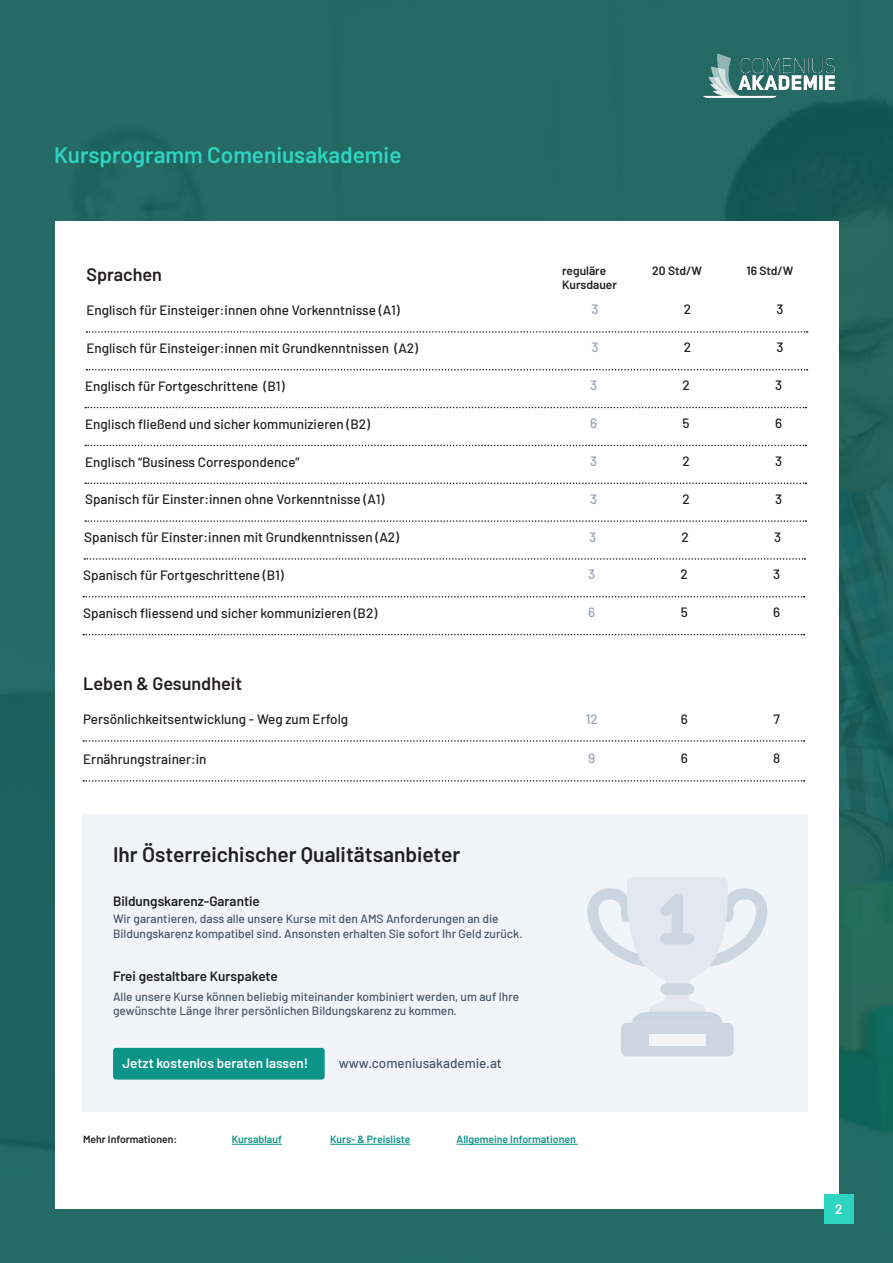
<style>
.page{position:relative;width:893px;height:1263px;background:#fff}
.page>*{position:absolute;margin:0;border:0;box-sizing:border-box;transform-origin:0 0}
.t1{font:600 22.5px "Barlow";color:#2dd4bf}
.t2{font:600 21px "Barlow";color:#231f20}
.t3{font:600 18px "Barlow";color:#231f20}
.t4{font:500 13.5px "Barlow";color:#231f20}
.t5{font:600 13.5px "Barlow";color:#231f20}
.t6{font:600 13.5px "Barlow";color:#fff}
.t7{font:500 13.5px "Barlow";color:#475569}
.t8{font:500 13.5px "Barlow";color:#94a3b8}
.t9{font:500 12px/14.4px "Barlow";color:#475569}
.t10{font:600 12px "Barlow";color:#231f20}
.t11{font:600 10.5px "Barlow";color:#0d9488}
.t12{font:600 10.5px "Barlow";color:#231f20}
</style>
<div class="page">
<img style="left:0;top:0;width:893px;height:1263px">
<div style="left:55px;top:222px;width:783px;height:987px;background:#fff"></div>
<div style="left:824px;top:1194px;width:30px;height:30px;background:#2dd4bf"></div>
<svg style="left:86px;top:331px;width:722px;height:2px"></svg>
<svg style="left:86px;top:369px;width:722px;height:1px"></svg>
<svg style="left:85px;top:407px;width:721px;height:1px"></svg>
<svg style="left:85px;top:445px;width:721px;height:1px"></svg>
<svg style="left:85px;top:482px;width:721px;height:2px"></svg>
<svg style="left:85px;top:520px;width:721px;height:2px"></svg>
<svg style="left:84px;top:558px;width:721px;height:2px"></svg>
<svg style="left:83px;top:596px;width:721px;height:1px"></svg>
<svg style="left:83px;top:634px;width:721px;height:1px"></svg>
<svg style="left:83px;top:740px;width:721px;height:2px"></svg>
<svg style="left:83px;top:780px;width:721px;height:2px"></svg>
<div style="left:82px;top:814px;width:725px;height:297px;background:#f1f5f9"></div>
<hr style="left:232px;top:1144px;width:50px;height:1px;background:#0d9488">
<hr style="left:457px;top:1144px;width:121px;height:1px;background:#0d9488">
<hr style="left:330px;top:1144px;width:80px;height:1px;background:#0d9488">
<img style="left:704px;top:54px;width:131px;height:44px">
<div style="left:113px;top:1048px;width:212px;height:31px;background:#0d9488;border-radius:3px"></div>
<div style="left:621px;top:1023px;width:112px;height:33px;background:#ccd6e0;border-radius:6px"></div>
<div style="left:649px;top:1034px;width:56px;height:11px;background:#f1f5f9"></div>
<svg style="left:587px;top:877px;width:180px;height:146px"></svg>
<h1 class="t1" style="left:54px;top:139px;width:349px">Kursprogramm Comeniusakademie</h1>
<h3 class="t3" style="left:86px;top:261px;width:77px">Sprachen</h3>
<p class="t10" style="left:562px;top:261px;width:45px">reguläre</p>
<p class="t10" style="left:652px;top:261px;width:51px">20 Std/W</p>
<p class="t10" style="left:746px;top:261px;width:49px">16 Std/W</p>
<p class="t10" style="left:562px;top:276px;width:56px">Kursdauer</p>
<p class="t4" style="left:86px;top:300px;width:315px">Englisch für Einsteiger:innen ohne Vorkenntnisse (A1)</p>
<p class="t8" style="left:591px;top:300px;width:9px">3</p>
<p class="t4" style="left:684px;top:300px;width:9px">2</p>
<p class="t4" style="left:776px;top:300px;width:9px">3</p>
<p class="t4" style="left:86px;top:338px;width:333px">Englisch für Einsteiger:innen mit Grundkenntnissen (A2)</p>
<p class="t8" style="left:591px;top:338px;width:9px">3</p>
<p class="t4" style="left:684px;top:338px;width:9px">2</p>
<p class="t4" style="left:776px;top:338px;width:9px">3</p>
<p class="t4" style="left:85px;top:376px;width:201px">Englisch für Fortgeschrittene (B1)</p>
<p class="t8" style="left:590px;top:375px;width:9px">3</p>
<p class="t4" style="left:682px;top:375px;width:9px">2</p>
<p class="t4" style="left:775px;top:375px;width:9px">3</p>
<p class="t4" style="left:85px;top:414px;width:286px">Englisch fließend und sicher kommunizieren (B2)</p>
<p class="t8" style="left:590px;top:413px;width:9px">6</p>
<p class="t4" style="left:683px;top:413px;width:9px">5</p>
<p class="t4" style="left:775px;top:413px;width:9px">6</p>
<p class="t4" style="left:85px;top:452px;width:216px">Englisch “Business Correspondence”</p>
<p class="t8" style="left:590px;top:451px;width:9px">3</p>
<p class="t4" style="left:682px;top:451px;width:9px">2</p>
<p class="t4" style="left:775px;top:451px;width:9px">3</p>
<p class="t4" style="left:85px;top:490px;width:301px">Spanisch für Einster:innen ohne Vorkenntnisse (A1)</p>
<p class="t8" style="left:590px;top:489px;width:9px">3</p>
<p class="t4" style="left:682px;top:489px;width:9px">2</p>
<p class="t4" style="left:775px;top:489px;width:9px">3</p>
<p class="t4" style="left:84px;top:527px;width:316px">Spanisch für Einster:innen mit Grundkenntnissen (A2)</p>
<p class="t8" style="left:589px;top:527px;width:9px">3</p>
<p class="t4" style="left:682px;top:527px;width:9px">2</p>
<p class="t4" style="left:774px;top:527px;width:9px">3</p>
<p class="t4" style="left:83px;top:565px;width:202px">Spanisch für Fortgeschrittene (B1)</p>
<p class="t8" style="left:588px;top:565px;width:9px">3</p>
<p class="t4" style="left:681px;top:565px;width:9px">2</p>
<p class="t4" style="left:773px;top:565px;width:9px">3</p>
<p class="t4" style="left:83px;top:603px;width:296px">Spanisch fliessend und sicher kommunizieren (B2)</p>
<p class="t8" style="left:588px;top:602px;width:9px">6</p>
<p class="t4" style="left:681px;top:602px;width:9px">5</p>
<p class="t4" style="left:773px;top:602px;width:9px">6</p>
<h3 class="t3" style="left:83px;top:670px;width:160px">Leben &amp; Gesundheit</h3>
<p class="t4" style="left:83px;top:709px;width:266px">Persönlichkeitsentwicklung - Weg zum Erfolg</p>
<p class="t8" style="left:586px;top:709px;width:14px">12</p>
<p class="t4" style="left:681px;top:709px;width:9px">6</p>
<p class="t4" style="left:773px;top:709px;width:8px">7</p>
<p class="t4" style="left:83px;top:749px;width:125px">Ernährungstrainer:in</p>
<p class="t8" style="left:588px;top:749px;width:9px">9</p>
<p class="t4" style="left:681px;top:749px;width:9px">6</p>
<p class="t4" style="left:773px;top:749px;width:9px">8</p>
<h2 class="t2" style="left:113px;top:839px;width:349px">Ihr Österreichischer Qualitätsanbieter</h2>
<p class="t5" style="left:113px;top:891px;width:148px">Bildungskarenz-Garantie</p>
<p class="t9" style="left:113px;top:911px;width:411px">Wir garantieren, dass alle unsere Kurse mit den AMS Anforderungen an die<br>Bildungskarenz kompatibel sind. Ansonsten erhalten Sie sofort Ihr Geld zurück.</p>
<p class="t5" style="left:113px;top:966px;width:166px">Frei gestaltbare Kurspakete</p>
<p class="t9" style="left:113px;top:988px;width:408px">Alle unsere Kurse können beliebig miteinander kombiniert werden, um auf Ihre gewünschte Länge Ihrer persönlichen Bildungskarenz zu kommen.</p>
<p class="t6" style="left:122px;top:1053px;width:187px">Jetzt kostenlos beraten lassen!</p>
<p class="t7" style="left:339px;top:1053px;width:164px">www.comeniusakademie.at</p>
<p class="t12" style="left:83px;top:1132px;width:96px">Mehr Informationen:</p>
<p class="t11" style="left:232px;top:1132px;width:52px">Kursablauf</p>
<p class="t11" style="left:330px;top:1132px;width:82px">Kurs- &amp; Preisliste</p>
<p class="t11" style="left:457px;top:1132px;width:121px">Allgemeine Informationen</p>
<p class="t6" style="left:835px;top:1199px;width:9px">2</p>
</div>
